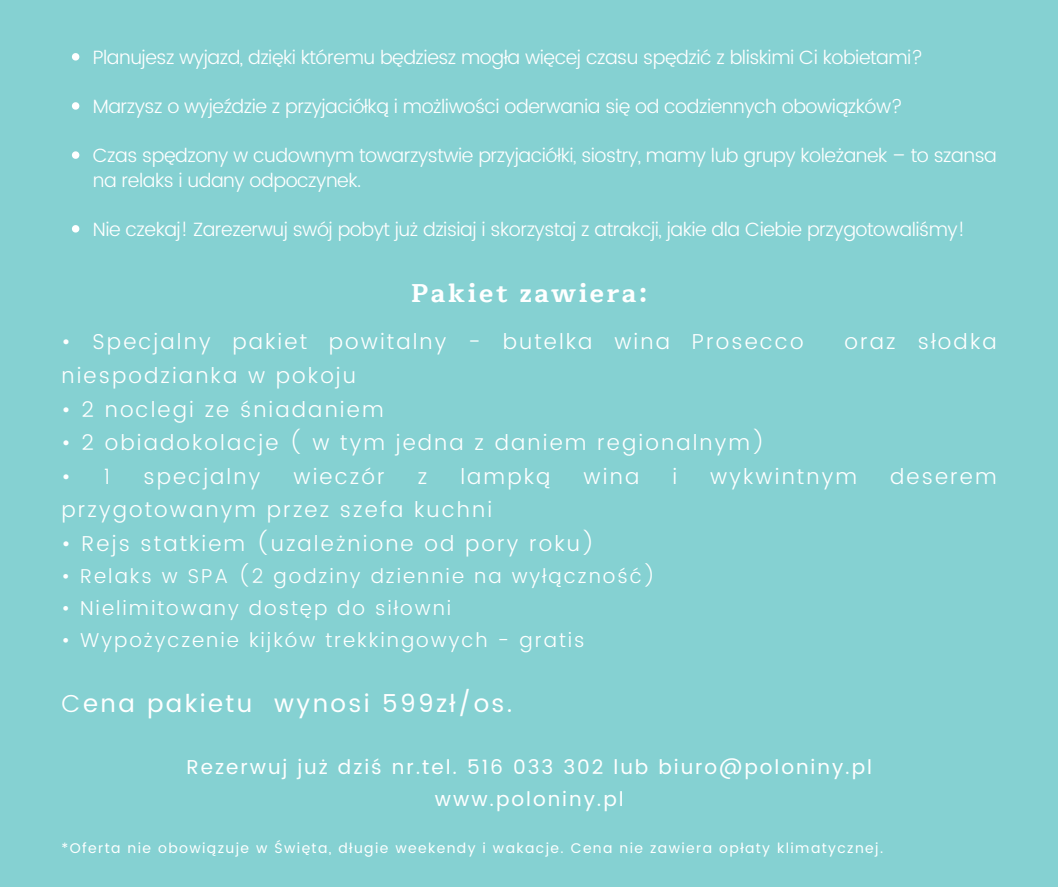
<style>
.page{position:relative;width:1058px;height:887px;background:#fff}
.page>*{position:absolute;margin:0;border:0;box-sizing:border-box;transform-origin:0 0}
.t1{font:700 26.1px "Maitree";letter-spacing:.1em;color:#feffff}
.t2{font:24.6px "Poppins";letter-spacing:.1em;color:#feffff}
.t3{font:300 21.6px "Poppins";letter-spacing:.1em;color:#feffff}
.t4{font:300 20.1px "Poppins";letter-spacing:.1em;color:#feffff}
.t5{font:20.1px "Poppins";letter-spacing:.1em;color:#feffff}
.t6{font:300 19.2px/24.6px "Poppins";letter-spacing:-.025em;color:#fff}
.t7{font:14.1px "Poppins";letter-spacing:.1em;color:#feffff}
.s1{font-weight:300}
</style>
<div class="page">
<div style="left:0;top:0;width:1058px;height:886px;background:#85d1d2"></div>
<svg style="left:72px;top:53px;width:7px;height:8px"></svg>
<svg style="left:72px;top:102px;width:7px;height:8px"></svg>
<svg style="left:72px;top:151px;width:7px;height:8px"></svg>
<svg style="left:72px;top:225px;width:7px;height:7px"></svg>
<p class="t6" style="left:93px;top:45px;width:831px">Planujesz wyjazd, dzięki któremu będziesz mogła więcej czasu spędzić z bliskimi Ci kobietami?</p>
<p class="t6" style="left:93px;top:94px;width:811px">Marzysz o wyjeździe z przyjaciółką i możliwości oderwania się od codziennych obowiązków?</p>
<p class="t6" style="left:93px;top:143px;width:905px">Czas spędzony w cudownym towarzystwie przyjaciółki, siostry, mamy lub grupy koleżanek – to szansa na relaks i udany odpoczynek.</p>
<p class="t6" style="left:93px;top:217px;width:873px">Nie czekaj! Zarezerwuj swój pobyt już dzisiaj i skorzystaj z atrakcji, jakie dla Ciebie przygotowaliśmy!</p>
<p class="t1" style="left:411px;top:272px;width:238px">Pakiet zawiera:</p>
<p class="t3" style="left:61px;top:329px;width:743px">• Specjalny pakiet powitalny - butelka wina Prosecco</p>
<p class="t3" style="left:844px;top:329px;width:154px">oraz słodka</p>
<p class="t3" style="left:61px;top:363px;width:296px">niespodzianka w pokoju</p>
<p class="t3" style="left:61px;top:396px;width:324px">• 2 noclegi ze śniadaniem</p>
<p class="t3" style="left:61px;top:430px;width:705px">• 2 obiadokolacje ( w tym jedna z daniem regionalnym)</p>
<p class="t3" style="left:61px;top:463px;width:50px">• 1</p>
<p class="t3" style="left:143px;top:463px;width:118px">specjalny</p>
<p class="t3" style="left:293px;top:463px;width:93px">wieczór</p>
<p class="t3" style="left:418px;top:463px;width:11px">z</p>
<p class="t3" style="left:460px;top:463px;width:92px">lampką</p>
<p class="t3" style="left:583px;top:463px;width:57px">wina</p>
<p class="t3" style="left:672px;top:463px;width:6px">i</p>
<p class="t3" style="left:710px;top:463px;width:148px">wykwintnym</p>
<p class="t3" style="left:890px;top:463px;width:108px">deserem</p>
<p class="t3" style="left:61px;top:497px;width:432px">przygotowanym przez szefa kuchni</p>
<p class="t3" style="left:61px;top:531px;width:535px">• Rejs statkiem (uzależnione od pory roku)</p>
<p class="t4" style="left:61px;top:564px;width:595px">• Relaks w SPA (2 godziny dziennie na wyłączność)</p>
<p class="t4" style="left:61px;top:596px;width:391px">• Nielimitowany dostęp do siłowni</p>
<p class="t4" style="left:61px;top:627px;width:524px">• Wypożyczenie kijków trekkingowych - gratis</p>
<p class="t2" style="left:61px;top:688px;width:452px"><span class="s1">C</span>ena pakietu wynosi 599zł/os.</p>
<p class="t5" style="left:186px;top:755px;width:687px">Rezerwuj już dziś nr.tel. 516 033 302 lub biuro@poloniny.pl</p>
<p class="t5" style="left:435px;top:787px;width:190px">www.poloniny.pl</p>
<p class="t7" style="left:61px;top:839px;width:823px">*Oferta nie obowiązuje w Święta, długie weekendy i wakacje. Cena nie zawiera opłaty klimatycznej.</p>
</div>
